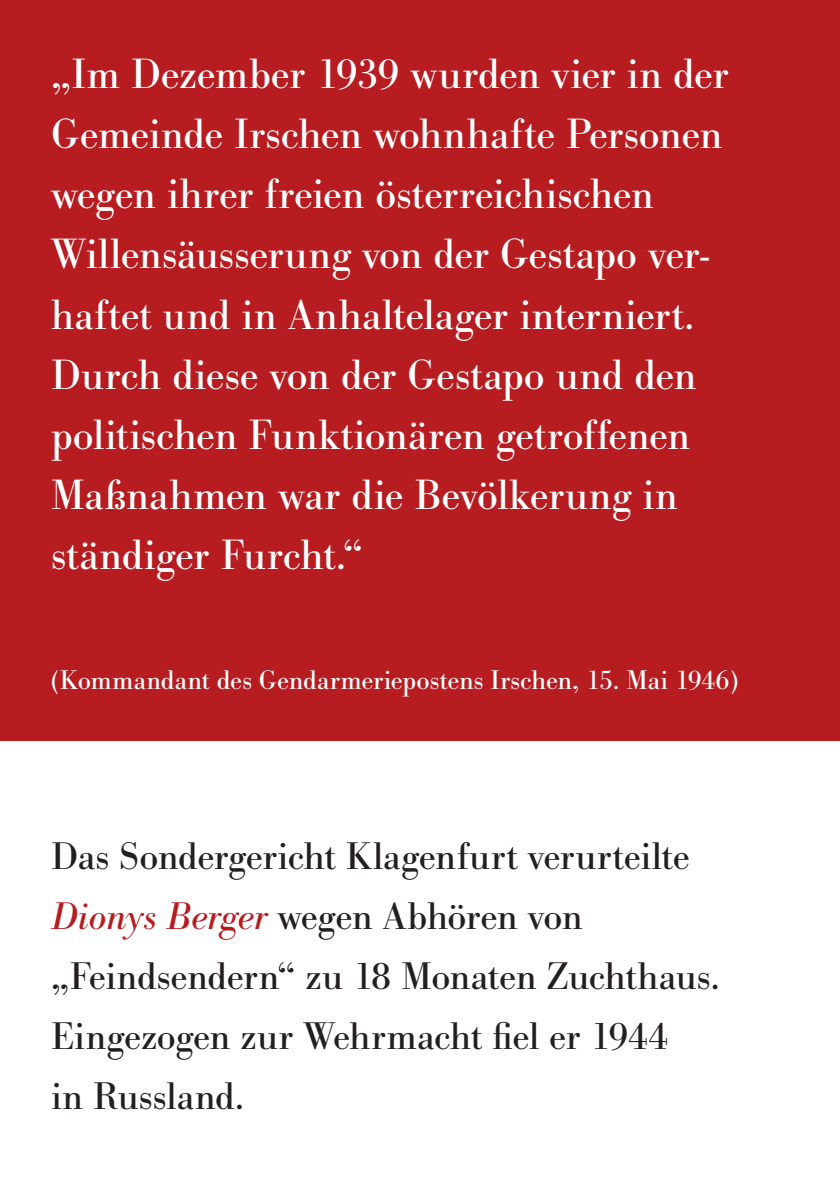
<style>
.page{position:relative;width:840px;height:1191px;background:#fff}
.page>*{position:absolute;margin:0;border:0;box-sizing:border-box;transform-origin:0 0}
.t1{font:44px/60px "Bodoni Antiqua T";letter-spacing:-.005em;color:#fff}
.t2{font:40px/60px "Bodoni Antiqua T";letter-spacing:-.005em;color:#231f20}
.t3{font:28px "Bodoni Antiqua T";color:#fff}
.s1{font-style:italic;color:#b71c20}
</style>
<div class="page">
<div style="left:0;top:0;width:839px;height:740px;background:#b71c20"></div>
<p class="t1" style="left:51px;top:44px;width:678px">„Im Dezember 1939 wurden vier in der Gemeinde Irschen wohnhafte Personen wegen ihrer freien österreichischen Willensäusserung von der Gestapo ver&shy;haftet und in Anhaltelager interniert.<br>Durch diese von der Gestapo und den politischen Funktionären getroffenen Maßnahmen war die Bevölkerung in ständiger Furcht.“</p>
<p class="t3" style="left:51px;top:663px;width:688px">(Kommandant des Gendarmeriepostens Irschen, 15. Mai 1946)</p>
<p class="t2" style="left:51px;top:825px;width:670px">Das Sondergericht Klagenfurt verurteilte <span class="s1">Dionys Berger</span> wegen Abhören von „Feindsendern“ zu 18 Monaten Zuchthaus.<br>Eingezogen zur Wehrmacht fiel er 1944<br>in Russland.</p>
</div>
